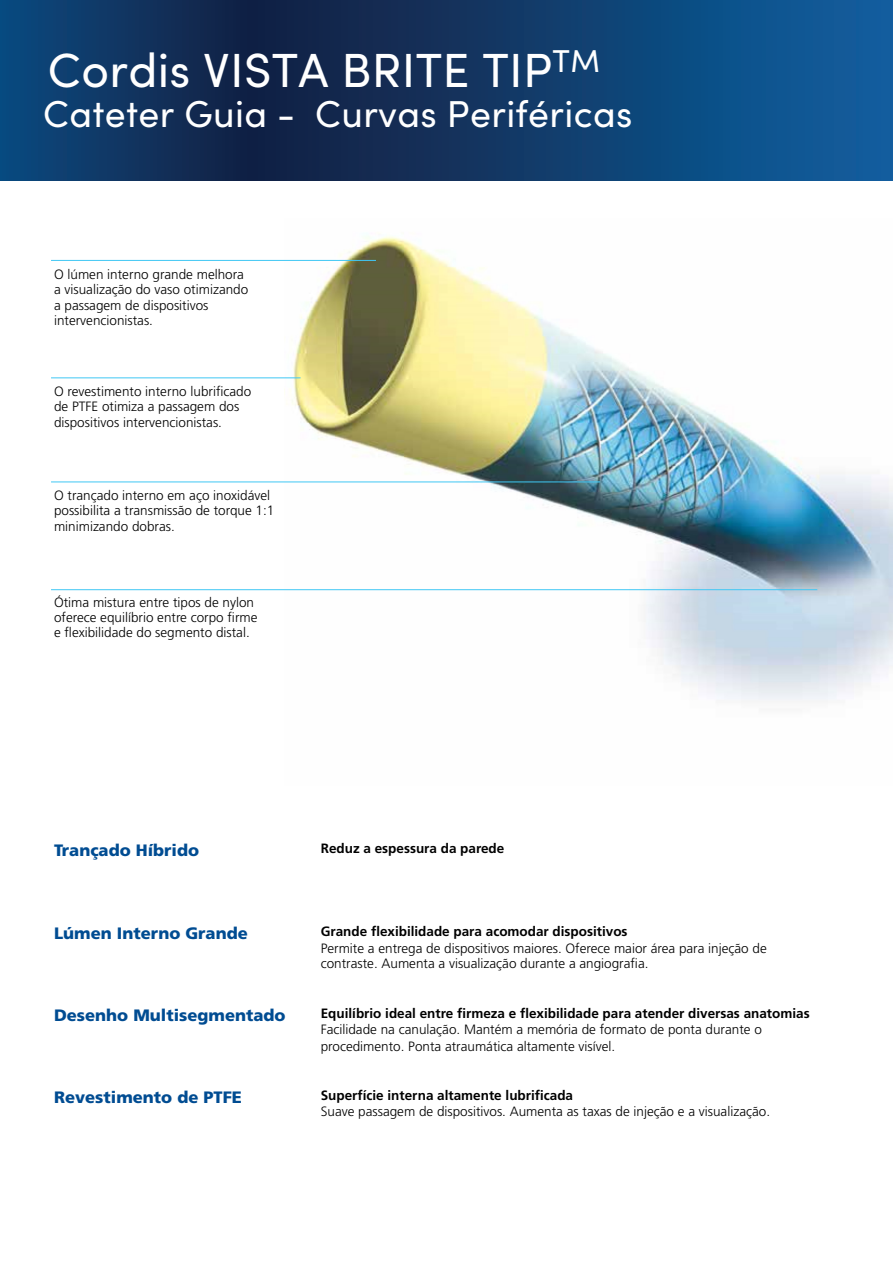
<style>
.page{position:relative;width:893px;height:1263px;background:#fff}
.page>*{position:absolute;margin:0;border:0;box-sizing:border-box;transform-origin:0 0}
.t1{font:48px "Sofia Pro";letter-spacing:.005em;color:#fff}
.t2{font:37.5px "Sofia Pro";letter-spacing:.01em;color:#fff}
.Paragraph_Style14{font:900 16.5px "Frutiger";color:#004c92}
.Paragraph_Style4{font:900 16.5px "Frutiger";color:#004c92}
.Paragraph_Style4-2{font:300 13.5px/15.5px "Frutiger";color:#000}
.Paragraph_Style16{font:300 13.5px/15px "Frutiger";color:#000}
.Paragraph_Style15{font:700 13.5px "Frutiger";color:#000}
</style>
<div class="page">
<img style="left:285px;top:236px;width:608px;height:465px">
<svg style="left:0;top:0;width:893px;height:181px;background:#103c6c"></svg>
<hr style="left:51px;top:260px;width:325px;height:1px;background:#40c7f4">
<hr style="left:51px;top:377px;width:250px;height:1px;background:#40c7f4">
<hr style="left:51px;top:482px;width:549px;height:1px;background:#40c7f4">
<hr style="left:51px;top:589px;width:766px;height:1px;background:#40c7f4">
<h1 class="t1" style="left:48px;top:35px;width:554px">Cordis VISTA BRITE TIP<sup>TM</sup></h1>
<h2 class="t2" style="left:43px;top:87px;width:591px">Cateter Guia - Curvas Periféricas</h2>
<p class="Paragraph_Style4-2" style="left:54px;top:267px;width:192px">O lúmen interno grande melhora</p>
<p class="Paragraph_Style4-2" style="left:54px;top:282px;width:196px">a visualização do vaso otimizando</p>
<p class="Paragraph_Style4-2" style="left:54px;top:297px;width:156px">a passagem de dispositivos</p>
<p class="Paragraph_Style4-2" style="left:54px;top:313px;width:100px">intervencionistas.</p>
<p class="Paragraph_Style4-2" style="left:54px;top:384px;width:199px">O revestimento interno lubrificado</p>
<p class="Paragraph_Style4-2" style="left:54px;top:399px;width:187px">de PTFE otimiza a passagem dos</p>
<p class="Paragraph_Style4-2" style="left:54px;top:414px;width:170px">dispositivos intervencionistas.</p>
<p class="Paragraph_Style4-2" style="left:54px;top:487px;width:222px">O trançado interno em aço inoxidável possibilita a transmissão de torque 1:1 minimizando dobras.</p>
<p class="Paragraph_Style4-2" style="left:54px;top:594px;width:205px">Ótima mistura entre tipos de nylon oferece equilíbrio entre corpo firme</p>
<p class="Paragraph_Style4-2" style="left:54px;top:625px;width:197px">e flexibilidade do segmento distal.</p>
<p class="Paragraph_Style14" style="left:54px;top:840px;width:147px">Trançado Híbrido</p>
<p class="Paragraph_Style15" style="left:321px;top:840px;width:185px">Reduz a espessura da parede</p>
<p class="Paragraph_Style14" style="left:54px;top:923px;width:195px">Lúmen Interno Grande</p>
<p class="Paragraph_Style15" style="left:321px;top:923px;width:308px">Grande flexibilidade para acomodar dispositivos</p>
<p class="Paragraph_Style16" style="left:321px;top:940px;width:448px">Permite a entrega de dispositivos maiores. Oferece maior área para injeção de contraste. Aumenta a visualização durante a angiografia.</p>
<p class="Paragraph_Style14" style="left:54px;top:1005px;width:233px">Desenho Multisegmentado</p>
<p class="Paragraph_Style4" style="left:54px;top:1087px;width:189px">Revestimento de PTFE</p>
<p class="Paragraph_Style15" style="left:321px;top:1005px;width:490px">Equilíbrio ideal entre firmeza e flexibilidade para atender diversas anatomias</p>
<p class="Paragraph_Style16" style="left:321px;top:1022px;width:443px">Facilidade na canulação. Mantém a memória de formato de ponta durante o</p>
<p class="Paragraph_Style16" style="left:321px;top:1039px;width:296px">procedimento. Ponta atraumática altamente visível.</p>
<p class="Paragraph_Style15" style="left:321px;top:1087px;width:254px">Superfície interna altamente lubrificada</p>
<p class="Paragraph_Style16" style="left:321px;top:1104px;width:451px">Suave passagem de dispositivos. Aumenta as taxas de injeção e a visualização.</p>
</div>
